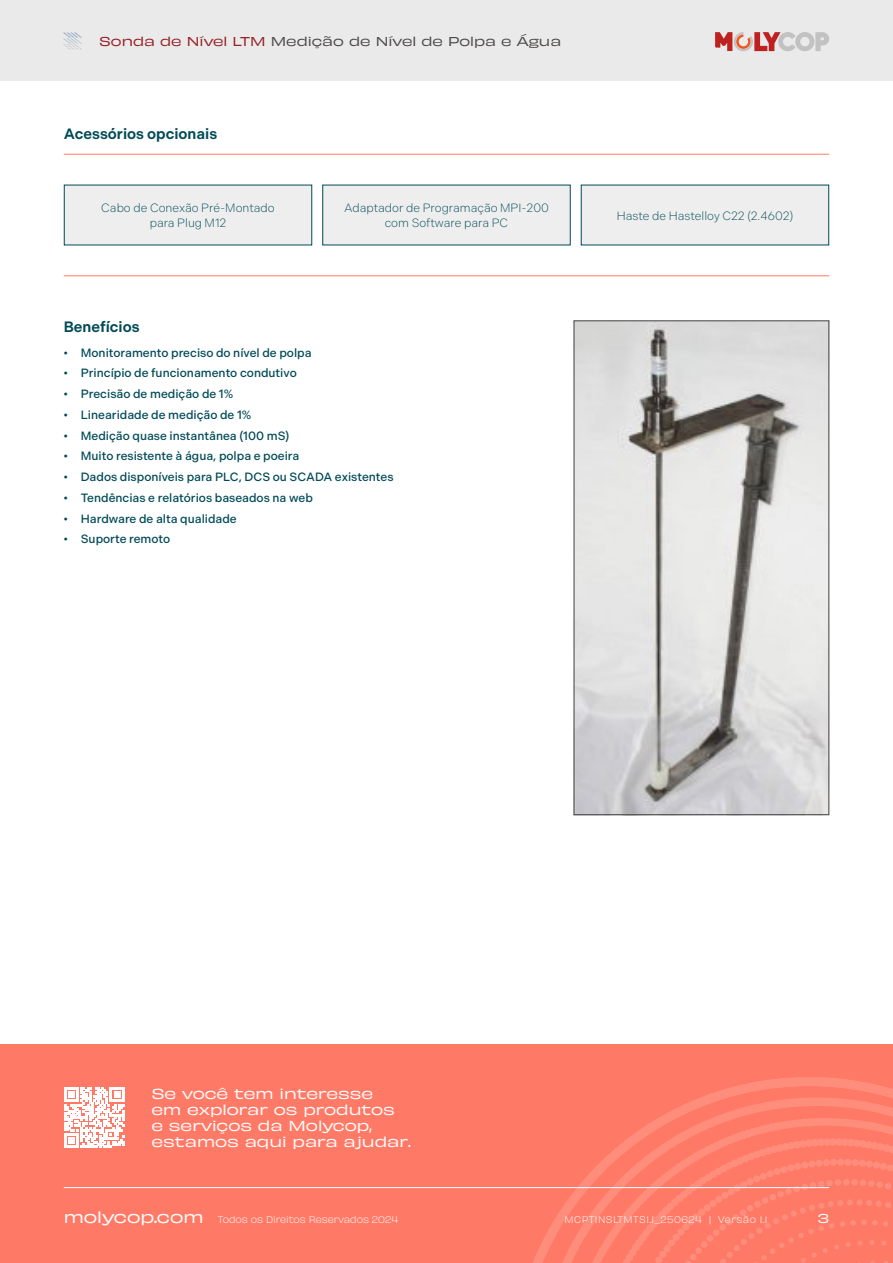
<style>
.page{position:relative;width:893px;height:1263px;background:#fff}
.page>*{position:absolute;margin:0;border:0;box-sizing:border-box;transform-origin:0 0}
.t1{font:600 15px "Indivisible";color:#004a57}
.t2{font:expanded 15px "Obviously";color:#fff}
.t3{font:expanded 13.5px/16.2px "Obviously";color:#fff}
.t4{font:500 12px "Indivisible";color:#004a57}
.t5{font:300 12px/14.4px "Indivisible";color:#004a57;text-align:center}
.t6{font:expanded 12px "Obviously";color:#4d4a48}
.t7{font:expanded 12px "Obviously";color:#fff}
.t8{font:9px "Obviously Lght";letter-spacing:.05em;color:#fff}
.t9{font:9px "Obviously Lght";color:#fff}
.s1{color:#962126}
</style>
<div class="page">
<hr style="left:64px;top:154px;width:765px;height:1px;background:#ff7a66">
<hr style="left:64px;top:275px;width:765px;height:1px;background:#ff7a66">
<div style="left:64px;top:185px;width:248px;height:60px;background:#eee"></div>
<div style="left:323px;top:185px;width:247px;height:60px;background:#eee"></div>
<div style="left:581px;top:185px;width:248px;height:60px;background:#eee"></div>
<img style="left:576px;top:322px;width:251px;height:491px">
<div style="left:574px;top:320px;width:255px;height:495px;border:1px solid #4d4a48"></div>
<div style="left:0;top:0;width:893px;height:81px;background:#eaeaeb"></div>
<svg style="left:715px;top:32px;width:114px;height:19px"></svg>
<img style="left:64px;top:32px;width:17px;height:18px">
<div style="left:0;top:1044px;width:893px;height:219px;background:#ff7a66"></div>
<svg style="left:510px;top:1077px;width:383px;height:186px"></svg>
<svg style="left:538px;top:1097px;width:355px;height:166px"></svg>
<svg style="left:565px;top:1118px;width:328px;height:145px"></svg>
<svg style="left:592px;top:1138px;width:301px;height:125px"></svg>
<hr style="left:64px;top:1187px;width:765px;height:1px;background:#fff">
<svg style="left:64px;top:1087px;width:60px;height:61px"></svg>
<p class="t6" style="left:99px;top:32px;width:464px"><span class="s1">Sonda de Nível LTM</span> Medição de Nível de Polpa e Água</p>
<p class="t1" style="left:64px;top:125px;width:155px">Acessórios opcionais</p>
<p class="t5" style="left:101px;top:201px;width:175px">Cabo de Conexão Pré-Montado para Plug M12</p>
<p class="t5" style="left:344px;top:201px;width:206px">Adaptador de Programação MPI-200 com Software para PC</p>
<p class="t5" style="left:617px;top:208px;width:178px">Haste de Hastelloy C22 (2.4602)</p>
<p class="t1" style="left:64px;top:318px;width:77px">Benefícios</p>
<p class="t4" style="left:64px;top:346px;width:249px">• Monitoramento preciso do nível de polpa</p>
<p class="t4" style="left:64px;top:366px;width:234px">• Princípio de funcionamento condutivo</p>
<p class="t4" style="left:64px;top:387px;width:171px">• Precisão de medição de 1%</p>
<p class="t4" style="left:64px;top:408px;width:189px">• Linearidade de medição de 1%</p>
<p class="t4" style="left:64px;top:429px;width:227px">• Medição quase instantânea (100 mS)</p>
<p class="t4" style="left:64px;top:449px;width:237px">• Muito resistente à água, polpa e poeira</p>
<p class="t4" style="left:64px;top:470px;width:331px">• Dados disponíveis para PLC, DCS ou SCADA existentes</p>
<p class="t4" style="left:64px;top:491px;width:251px">• Tendências e relatórios baseados na web</p>
<p class="t4" style="left:64px;top:512px;width:175px">• Hardware de alta qualidade</p>
<p class="t4" style="left:64px;top:532px;width:108px">• Suporte remoto</p>
<p class="t3" style="left:151px;top:1084px;width:261px">Se você tem interesse<br>em explorar os produtos<br>e serviços da Molycop, estamos aqui para ajudar.</p>
<p class="t2" style="left:64px;top:1205px;width:141px">molycop.com</p>
<p class="t9" style="left:218px;top:1212px;width:182px">Todos os Direitos Reservados 2024</p>
<p class="t8" style="left:564px;top:1212px;width:205px">MCPTINSLTMTS1.1_250624 | Versão 1.1</p>
<p class="t7" style="left:818px;top:1209px;width:13px">3</p>
</div>
